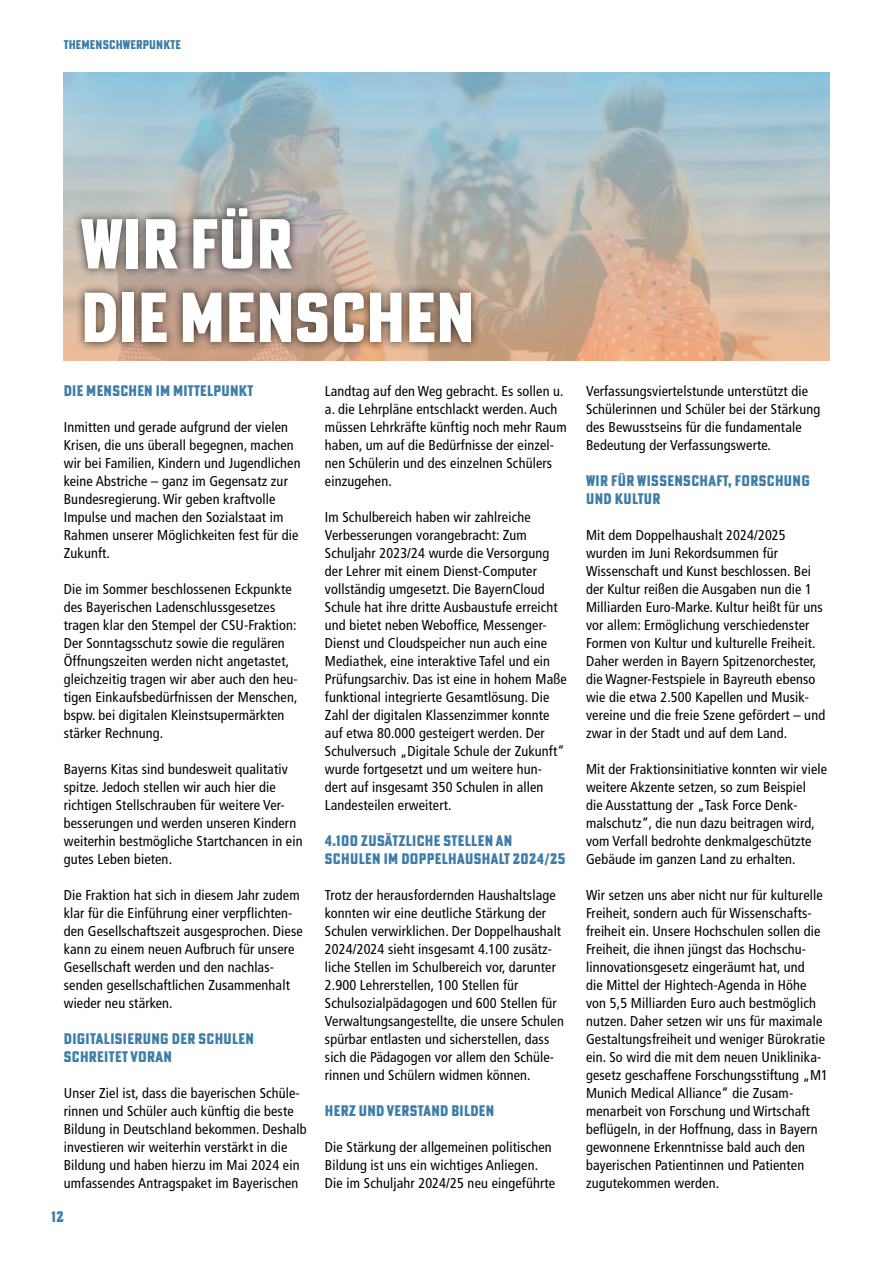
<style>
.page{position:relative;width:893px;height:1263px;background:#fff}
.page>*{position:absolute;margin:0;border:0;box-sizing:border-box;transform-origin:0 0}
.t1{font:800 69px/73.5px "Poster Gothic Ex Cond ATF";color:#fff}
.t2{font:800 15px/18px "Poster Gothic Ex Cond ATF";letter-spacing:.025em;color:#3d7da9}
.t3{font:condensed 14.25px/18px "Frutiger LT Pro";letter-spacing:.01em;color:#000}
.t4{font:800 12.3px "Poster Gothic Ex Cond ATF";letter-spacing:.01em;color:#3d7da9}
</style>
<div class="page">
<svg style="left:64px;top:72px;width:765px;height:288px;background:#b3bab8"></svg>
<div style="left:72px;top:199px;width:409px;height:153px;background:#000;opacity:.75"></div>
<p class="t4" style="left:64px;top:36px;width:119px">THEMENSCHWERPUNKTE</p>
<h1 class="t1" style="left:81px;top:206px;width:396px">WIR FÜR<br>DIE MENSCHEN</h1>
<p class="t2" style="left:64px;top:381px;width:191px">DIE MENSCHEN IM MITTELPUNKT</p>
<p class="t3" style="left:64px;top:418px;width:238px">Inmitten und gerade aufgrund der vielen Krisen, die uns überall begegnen, machen wir bei Familien, Kindern und Jugendlichen keine Abstriche – ganz im Gegensatz zur Bundesregierung. Wir geben kraftvolle Impulse und machen den Sozialstaat im Rahmen unserer Möglichkeiten fest für die Zukunft.</p>
<p class="t3" style="left:64px;top:580px;width:235px">Die im Sommer beschlossenen Eckpunkte des Bayerischen Ladenschlussgesetzes tragen klar den Stempel der CSU-Fraktion:<br>Der Sonntagsschutz sowie die regulären Öffnungszeiten werden nicht angetastet, gleichzeitig tragen wir aber auch den heu&shy;tigen Einkaufsbedürfnissen der Menschen, bspw. bei digitalen Kleinstsupermärkten stärker Rechnung.</p>
<p class="t3" style="left:64px;top:760px;width:240px">Bayerns Kitas sind bundesweit qualitativ spitze. Jedoch stellen wir auch hier die richtigen Stellschrauben für weitere Ver&shy;besserungen und werden unseren Kindern weiterhin bestmögliche Startchancen in ein gutes Leben bieten.</p>
<p class="t3" style="left:64px;top:886px;width:241px">Die Fraktion hat sich in diesem Jahr zudem klar für die Einführung einer verpflichten&shy;den Gesellschaftszeit ausgesprochen. Diese kann zu einem neuen Aufbruch für unsere Gesellschaft werden und den nachlas&shy;senden gesellschaftlichen Zusammenhalt wieder neu stärken.</p>
<p class="t2" style="left:64px;top:1029px;width:192px">DIGITALISIERUNG DER SCHULEN<br>SCHREITET VORAN</p>
<p class="t3" style="left:64px;top:1084px;width:244px">Unser Ziel ist, dass die bayerischen Schüle&shy;rinnen und Schüler auch künftig die beste Bildung in Deutschland bekommen. Deshalb investieren wir weiterhin verstärkt in die Bildung und haben hierzu im Mai 2024 ein umfassendes Antragspaket im Bayerischen</p>
<p class="t2" style="left:51px;top:1207px;width:14px">12</p>
<p class="t3" style="left:325px;top:382px;width:243px">Landtag auf den Weg gebracht. Es sollen u. a. die Lehrpläne entschlackt werden. Auch müssen Lehrkräfte künftig noch mehr Raum haben, um auf die Bedürfnisse der einzel&shy;nen Schülerin und des einzelnen Schülers einzugehen.</p>
<p class="t3" style="left:325px;top:508px;width:243px">Im Schulbereich haben wir zahlreiche Verbesserungen vorangebracht: Zum Schuljahr 2023/24 wurde die Versorgung der Lehrer mit einem Dienst-Computer vollständig umgesetzt. Die BayernCloud Schule hat ihre dritte Ausbaustufe erreicht und bietet neben Weboffice, Messenger-Dienst und Cloudspeicher nun auch eine Mediathek, eine interaktive Tafel und ein Prüfungsarchiv. Das ist eine in hohem Maße funktional integrierte Gesamtlösung. Die Zahl der digitalen Klassenzimmer konnte auf etwa 80.000 gesteigert werden. Der Schulversuch „Digitale Schule der Zukunft“ wurde fortgesetzt und um weitere hun&shy;dert auf insgesamt 350 Schulen in allen Landesteilen erweitert.</p>
<p class="t2" style="left:325px;top:831px;width:242px">4.100 ZUSÄTZLICHE STELLEN AN<br>SCHULEN IM DOPPELHAUSHALT 2024/25</p>
<p class="t3" style="left:325px;top:886px;width:241px">Trotz der herausfordernden Haushaltslage konnten wir eine deutliche Stärkung der Schulen verwirklichen. Der Doppelhaushalt 2024/2024 sieht insgesamt 4.100 zusätz&shy;liche Stellen im Schulbereich vor, darunter 2.900 Lehrerstellen, 100 Stellen für Schulsozialpädagogen und 600 Stellen für Verwaltungsangestellte, die unsere Schulen spürbar entlasten und sicherstellen, dass sich die Pädagogen vor allem den Schüle&shy;rinnen und Schülern widmen können.</p>
<p class="t2" style="left:325px;top:1101px;width:171px">HERZ UND VERSTAND BILDEN</p>
<p class="t3" style="left:325px;top:1138px;width:232px">Die Stärkung der allgemeinen politischen<br>Bildung ist uns ein wichtiges Anliegen.<br>Die im Schuljahr 2024/25 neu eingeführte</p>
<p class="t3" style="left:586px;top:382px;width:236px">Verfassungsviertelstunde unterstützt die Schülerinnen und Schüler bei der Stärkung des Bewusstseins für die fundamentale Bedeutung der Verfassungswerte.</p>
<p class="t2" style="left:586px;top:471px;width:225px">WIR FÜR WISSENSCHAFT, FORSCHUNG<br>UND KULTUR</p>
<p class="t3" style="left:586px;top:526px;width:241px">Mit dem Doppelhaushalt 2024/2025 wurden im Juni Rekordsummen für Wissenschaft und Kunst beschlossen. Bei der Kultur reißen die Ausgaben nun die 1<br>Milliarden Euro-Marke. Kultur heißt für uns vor allem: Ermöglichung verschiedenster Formen von Kultur und kulturelle Freiheit.<br>Daher werden in Bayern Spitzenorchester, die Wagner-Festspiele in Bayreuth ebenso wie die etwa 2.500 Kapellen und Musik&shy;vereine und die freie Szene gefördert – und zwar in der Stadt und auf dem Land.</p>
<p class="t3" style="left:586px;top:760px;width:243px">Mit der Fraktionsinitiative konnten wir viele weitere Akzente setzen, so zum Beispiel<br>die Ausstattung der „Task Force Denk&shy;malschutz“, die nun dazu beitragen wird, vom Verfall bedrohte denkmalgeschützte Gebäude im ganzen Land zu erhalten.</p>
<p class="t3" style="left:586px;top:886px;width:244px">Wir setzen uns aber nicht nur für kulturelle Freiheit, sondern auch für Wissenschafts&shy;freiheit ein. Unsere Hochschulen sollen die Freiheit, die ihnen jüngst das Hochschu&shy;linnovationsgesetz eingeräumt hat, und<br>die Mittel der Hightech-Agenda in Höhe von 5,5 Milliarden Euro auch bestmöglich nutzen. Daher setzen wir uns für maximale Gestaltungsfreiheit und weniger Bürokratie ein. So wird die mit dem neuen Uniklinika&shy;gesetz geschaffene Forschungsstiftung „M1<br>Munich Medical Alliance“ die Zusam&shy;menarbeit von Forschung und Wirtschaft beflügeln, in der Hoffnung, dass in Bayern gewonnene Erkenntnisse bald auch den bayerischen Patientinnen und Patienten zugutekommen werden.</p>
</div>
